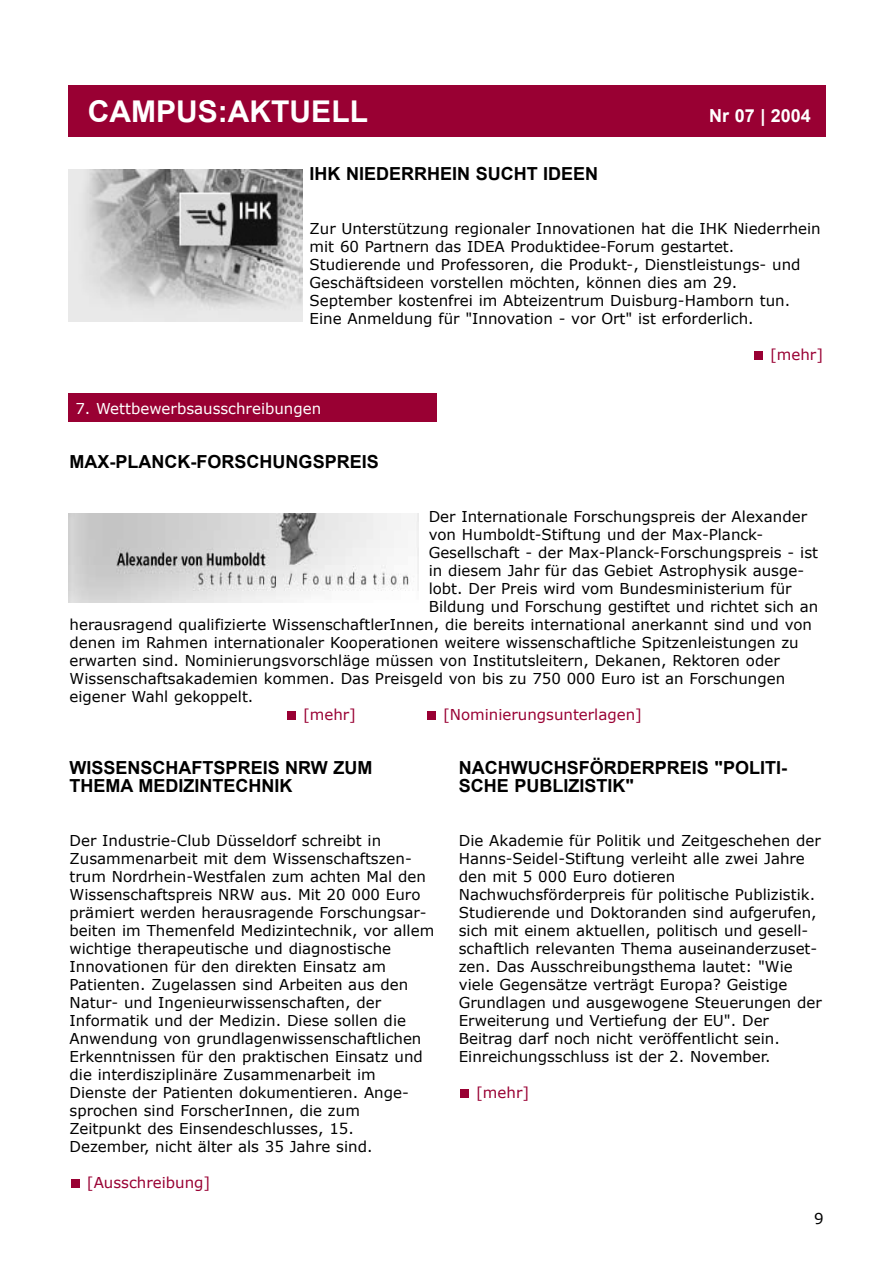
<style>
.page{position:relative;width:893px;height:1263px;background:#fff}
.page>*{position:absolute;margin:0;border:0;box-sizing:border-box;transform-origin:0 0}
.t1{font:700 30px "Arial";color:#fff}
.t2{font:700 18px/18px "Arial";color:#000}
.t3{font:700 18px "Arial";color:#fff}
.t4{font:15px/18px "Verdana";color:#000}
.t5{font:15px "Verdana";color:#903}
.t6{font:15px "Verdana";color:#fff}
</style>
<div class="page">
<div style="left:68px;top:85px;width:757px;height:51px;background:#903"></div>
<div style="left:68px;top:393px;width:368px;height:28px;background:#903"></div>
<div style="left:754px;top:351px;width:8px;height:9px;background:#903"></div>
<img style="left:68px;top:170px;width:234px;height:151px">
<div style="left:427px;top:711px;width:8px;height:9px;background:#903"></div>
<div style="left:287px;top:711px;width:9px;height:9px;background:#903"></div>
<div style="left:71px;top:1179px;width:9px;height:9px;background:#903"></div>
<img style="left:68px;top:513px;width:350px;height:90px">
<div style="left:460px;top:1089px;width:9px;height:9px;background:#903"></div>
<h1 class="t1" style="left:88px;top:95px;width:281px">CAMPUS:AKTUELL</h1>
<p class="t3" style="left:709px;top:106px;width:103px">Nr 07 | 2004</p>
<p class="t2" style="left:309px;top:165px;width:290px">IHK NIEDERRHEIN SUCHT IDEEN</p>
<p class="t4" style="left:309px;top:219px;width:512px">Zur Unterstützung regionaler Innovationen hat die IHK Niederrhein mit 60 Partnern das IDEA Produktidee-Forum gestartet.<br>Studierende und Professoren, die Produkt-, Dienstleistungs- und Geschäftsideen vorstellen möchten, können dies am 29.<br>September kostenfrei im Abteizentrum Duisburg-Hamborn tun.<br>Eine Anmeldung für "Innovation - vor Ort" ist erforderlich.</p>
<p class="t5" style="left:770px;top:345px;width:55px">[mehr]</p>
<p class="t6" style="left:75px;top:399px;width:247px">7. Wettbewerbsausschreibungen</p>
<p class="t2" style="left:70px;top:453px;width:310px">MAX-PLANCK-FORSCHUNGSPREIS</p>
<p class="t4" style="left:428px;top:507px;width:380px">Der Internationale Forschungspreis der Alexander</p>
<p class="t4" style="left:428px;top:525px;width:336px">von Humboldt-Stiftung und der Max-Planck-</p>
<p class="t4" style="left:428px;top:543px;width:391px">Gesellschaft - der Max-Planck-Forschungspreis - ist</p>
<p class="t4" style="left:428px;top:561px;width:377px">in diesem Jahr für das Gebiet Astrophysik ausge-</p>
<p class="t4" style="left:428px;top:579px;width:364px">lobt. Der Preis wird vom Bundesministerium für</p>
<p class="t4" style="left:428px;top:597px;width:391px">Bildung und Forschung gestiftet und richtet sich an</p>
<p class="t4" style="left:70px;top:615px;width:744px">herausragend qualifizierte WissenschaftlerInnen, die bereits international anerkannt sind und von</p>
<p class="t4" style="left:70px;top:633px;width:730px">denen im Rahmen internationaler Kooperationen weitere wissenschaftliche Spitzenleistungen zu</p>
<p class="t4" style="left:70px;top:651px;width:711px">erwarten sind. Nominierungsvorschläge müssen von Institutsleitern, Dekanen, Rektoren oder</p>
<p class="t4" style="left:70px;top:669px;width:717px">Wissenschaftsakademien kommen. Das Preisgeld von bis zu 750 000 Euro ist an Forschungen</p>
<p class="t4" style="left:70px;top:687px;width:185px">eigener Wahl gekoppelt.</p>
<p class="t5" style="left:303px;top:705px;width:55px">[mehr]</p>
<p class="t5" style="left:443px;top:705px;width:200px">[Nominierungsunterlagen]</p>
<p class="t2" style="left:70px;top:759px;width:304px">WISSENSCHAFTSPREIS NRW ZUM<br>THEMA MEDIZINTECHNIK</p>
<p class="t2" style="left:459px;top:759px;width:330px">NACHWUCHSFÖRDERPREIS "POLITI-<br>SCHE PUBLIZISTIK"</p>
<p class="t4" style="left:70px;top:831px;width:366px">Der Industrie-Club Düsseldorf schreibt in Zusammenarbeit mit dem Wissenschaftszen&shy;trum Nordrhein-Westfalen zum achten Mal den Wissenschaftspreis NRW aus. Mit 20 000 Euro prämiert werden herausragende Forschungsar&shy;beiten im Themenfeld Medizintechnik, vor allem wichtige therapeutische und diagnostische Innovationen für den direkten Einsatz am Patienten. Zugelassen sind Arbeiten aus den Natur- und Ingenieurwissenschaften, der Informatik und der Medizin. Diese sollen die Anwendung von grundlagenwissenschaftlichen Erkenntnissen für den praktischen Einsatz und die interdisziplinäre Zusammenarbeit im Dienste der Patienten dokumentieren. Ange&shy;sprochen sind ForscherInnen, die zum Zeitpunkt des Einsendeschlusses, 15.<br>Dezember, nicht älter als 35 Jahre sind.</p>
<p class="t5" style="left:87px;top:1173px;width:125px">[Ausschreibung]</p>
<p class="t4" style="left:459px;top:831px;width:364px">Die Akademie für Politik und Zeitgeschehen der Hanns-Seidel-Stiftung verleiht alle zwei Jahre den mit 5 000 Euro dotieren Nachwuchsförderpreis für politische Publizistik.<br>Studierende und Doktoranden sind aufgerufen, sich mit einem aktuellen, politisch und gesell&shy;schaftlich relevanten Thema auseinanderzuset&shy;zen. Das Ausschreibungsthema lautet: "Wie viele Gegensätze verträgt Europa? Geistige Grundlagen und ausgewogene Steuerungen der Erweiterung und Vertiefung der EU". Der Beitrag darf noch nicht veröffentlicht sein.<br>Einreichungsschluss ist der 2. November.</p>
<p class="t5" style="left:476px;top:1083px;width:55px">[mehr]</p>
<p class="t4" style="left:814px;top:1209px;width:11px">9</p>
</div>
